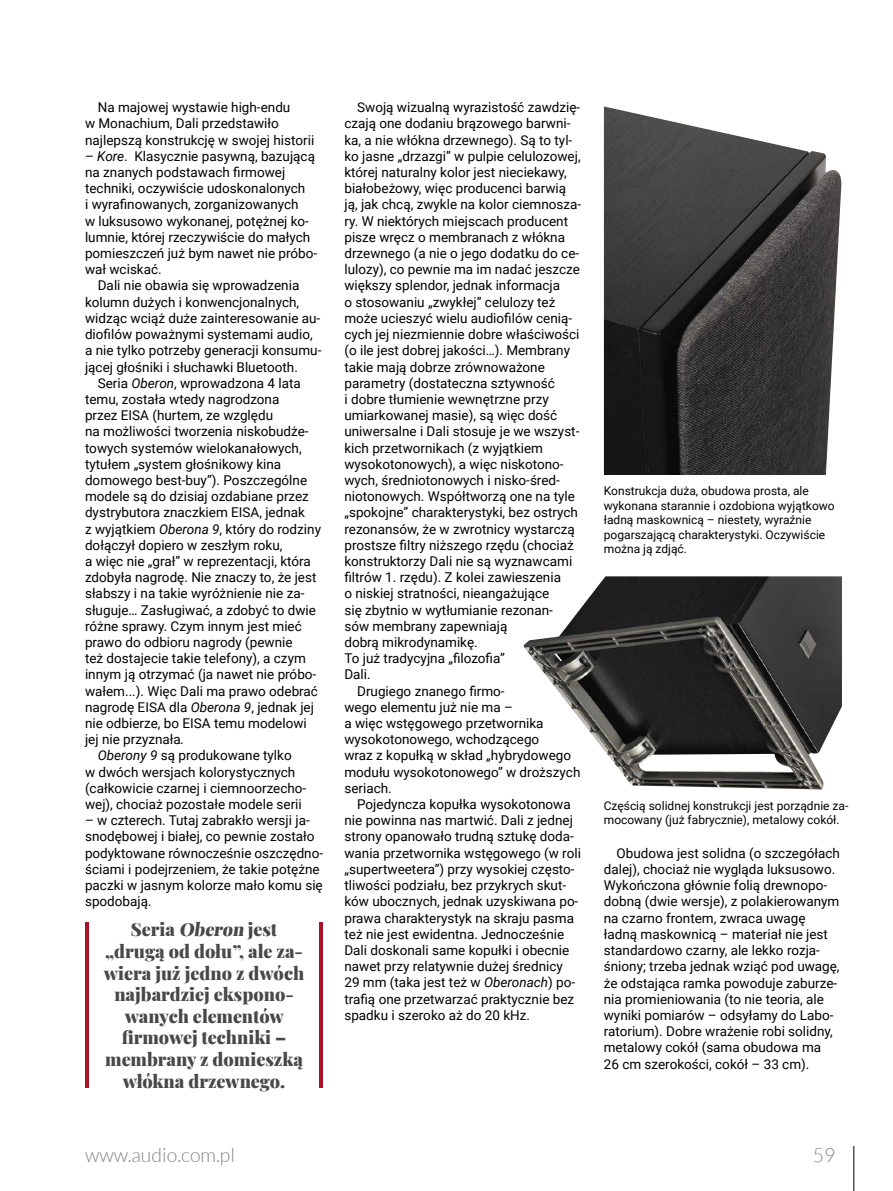
<style>
.page{position:relative;width:893px;height:1191px;background:#fff}
.page>*{position:absolute;margin:0;border:0;box-sizing:border-box;transform-origin:0 0}
.t1{font:300 19.5px "Lato";color:#858585}
.t2{font:900 18px/21.6px "Playfair Display";color:#484848;text-align:center}
.t3{font:13.5px/16.2px "Roboto";color:#000}
.t4{font:12px/14.4px "Roboto";color:#000}
.s1{font-style:italic}
</style>
<div class="page">
<hr style="left:854px;top:1145px;width:1px;height:46px;background:#000">
<hr style="left:85px;top:922px;width:4px;height:165px;background:#a9132a">
<hr style="left:319px;top:922px;width:4px;height:165px;background:#a9132a">
<img style="left:604px;top:106px;width:238px;height:369px">
<img style="left:523px;top:576px;width:319px;height:213px">
<p class="t3" style="left:85px;top:99px;width:231px;text-indent:13px">Na majowej wystawie high-endu<br>w Monachium, Dali przedstawiło najlepszą konstrukcję w swojej historii</p>
<p class="t3" style="left:85px;top:147px;width:234px">– <span class="s1">Kore</span>. Klasycznie pasywną, bazującą na znanych podstawach firmowej techniki, oczywiście udoskonalonych<br>i wyrafinowanych, zorganizowanych<br>w luksusowo wykonanej, potężnej ko&shy;lumnie, której rzeczywiście do małych pomieszczeń już bym nawet nie próbo&shy;wał wciskać.</p>
<p class="t3" style="left:98px;top:277px;width:203px">Dali nie obawia się wprowadzenia</p>
<p class="t3" style="left:85px;top:293px;width:216px">kolumn dużych i konwencjonalnych,</p>
<p class="t3" style="left:85px;top:309px;width:237px">widząc wciąż duże zainteresowanie au-</p>
<p class="t3" style="left:85px;top:326px;width:229px">diofilów poważnymi systemami audio,</p>
<p class="t3" style="left:85px;top:342px;width:238px">a nie tylko potrzeby generacji konsumu-</p>
<p class="t3" style="left:85px;top:358px;width:214px">jącej głośniki i słuchawki Bluetooth.</p>
<p class="t3" style="left:98px;top:374px;width:205px">Seria <span class="s1">Oberon</span>, wprowadzona 4 lata</p>
<p class="t3" style="left:85px;top:390px;width:196px">temu, została wtedy nagrodzona</p>
<p class="t3" style="left:85px;top:407px;width:190px">przez EISA (hurtem, ze względu</p>
<p class="t3" style="left:85px;top:423px;width:225px">na możliwości tworzenia niskobudże-</p>
<p class="t3" style="left:85px;top:439px;width:218px">towych systemów wielokanałowych,</p>
<p class="t3" style="left:85px;top:455px;width:198px">tytułem „system głośnikowy kina</p>
<p class="t3" style="left:85px;top:471px;width:224px">domowego best-buy”). Poszczególne</p>
<p class="t3" style="left:85px;top:488px;width:225px">modele są do dzisiaj ozdabiane przez</p>
<p class="t3" style="left:85px;top:504px;width:221px">dystrybutora znaczkiem EISA, jednak</p>
<p class="t3" style="left:85px;top:520px;width:238px">z wyjątkiem <span class="s1">Oberona 9</span>, który do rodziny</p>
<p class="t3" style="left:85px;top:536px;width:199px">dołączył dopiero w zeszłym roku,</p>
<p class="t3" style="left:85px;top:552px;width:227px">a więc nie „grał” w reprezentacji, która</p>
<p class="t3" style="left:85px;top:569px;width:233px">zdobyła nagrodę. Nie znaczy to, że jest</p>
<p class="t3" style="left:85px;top:585px;width:221px">słabszy i na takie wyróżnienie nie za-</p>
<p class="t3" style="left:85px;top:601px;width:232px">sługuje… Zasługiwać, a zdobyć to dwie</p>
<p class="t3" style="left:85px;top:617px;width:218px">różne sprawy. Czym innym jest mieć</p>
<p class="t3" style="left:85px;top:633px;width:209px">prawo do odbioru nagrody (pewnie</p>
<p class="t3" style="left:85px;top:650px;width:222px">też dostajecie takie telefony), a czym</p>
<p class="t3" style="left:85px;top:666px;width:233px">innym ją otrzymać (ja nawet nie próbo-</p>
<p class="t3" style="left:85px;top:682px;width:234px">wałem...). Więc Dali ma prawo odebrać</p>
<p class="t3" style="left:85px;top:698px;width:230px">nagrodę EISA dla <span class="s1">Oberona 9</span>, jednak jej</p>
<p class="t3" style="left:85px;top:714px;width:223px">nie odbierze, bo EISA temu modelowi</p>
<p class="t3" style="left:85px;top:731px;width:101px">jej nie przyznała<span class="s1">.</span></p>
<p class="t3" style="left:98px;top:747px;width:195px"><span class="s1">Oberony 9</span> są produkowane tylko</p>
<p class="t3" style="left:85px;top:763px;width:212px">w dwóch wersjach kolorystycznych</p>
<p class="t3" style="left:85px;top:779px;width:223px">(całkowicie czarnej i ciemnoorzecho-</p>
<p class="t3" style="left:85px;top:795px;width:218px">wej), chociaż pozostałe modele serii</p>
<p class="t3" style="left:85px;top:812px;width:240px">– w czterech. Tutaj zabrakło wersji ja&shy;snodębowej i białej, co pewnie zostało podyktowane równocześnie oszczędno&shy;ściami i podejrzeniem, że takie potężne paczki w jasnym kolorze mało komu się spodobają.</p>
<h2 class="t2" style="left:104px;top:917px;width:202px">Seria Oberon jest „drugą od dołu”, ale za&shy;wiera już jedno z dwóch najbardziej ekspono&shy;wanych elementów firmowej techniki – membrany z domieszką włókna drzewnego.</h2>
<p class="t3" style="left:357px;top:99px;width:225px">Swoją wizualną wyrazistość zawdzię-</p>
<p class="t3" style="left:344px;top:115px;width:228px">czają one dodaniu brązowego barwni-</p>
<p class="t3" style="left:344px;top:131px;width:229px">ka, a nie włókna drzewnego). Są to tyl-</p>
<p class="t3" style="left:344px;top:147px;width:238px">ko jasne „drzazgi” w pulpie celulozowej,</p>
<p class="t3" style="left:344px;top:164px;width:224px">której naturalny kolor jest nieciekawy,</p>
<p class="t3" style="left:344px;top:180px;width:223px">białobeżowy, więc producenci barwią</p>
<p class="t3" style="left:344px;top:196px;width:238px">ją, jak chcą, zwykle na kolor ciemnosza-</p>
<p class="t3" style="left:344px;top:212px;width:225px">ry. W niektórych miejscach producent</p>
<p class="t3" style="left:344px;top:228px;width:222px">pisze wręcz o membranach z włókna</p>
<p class="t3" style="left:344px;top:245px;width:236px">drzewnego (a nie o jego dodatku do ce-</p>
<p class="t3" style="left:344px;top:261px;width:237px">lulozy), co pewnie ma im nadać jeszcze</p>
<p class="t3" style="left:344px;top:277px;width:217px">większy splendor, jednak informacja</p>
<p class="t3" style="left:344px;top:293px;width:213px">o stosowaniu „zwykłej” celulozy też</p>
<p class="t3" style="left:344px;top:309px;width:229px">może ucieszyć wielu audiofilów cenią-</p>
<p class="t3" style="left:344px;top:326px;width:237px">cych jej niezmiennie dobre właściwości</p>
<p class="t3" style="left:344px;top:342px;width:227px">(o ile jest dobrej jakości…). Membrany</p>
<p class="t3" style="left:344px;top:358px;width:202px">takie mają dobrze zrównoważone</p>
<p class="t3" style="left:344px;top:374px;width:212px">parametry (dostateczna sztywność</p>
<p class="t3" style="left:344px;top:390px;width:206px">i dobre tłumienie wewnętrzne przy</p>
<p class="t3" style="left:344px;top:407px;width:214px">umiarkowanej masie), są więc dość</p>
<p class="t3" style="left:344px;top:423px;width:236px">uniwersalne i Dali stosuje je we wszyst-</p>
<p class="t3" style="left:344px;top:439px;width:200px">kich przetwornikach (z wyjątkiem</p>
<p class="t3" style="left:344px;top:455px;width:221px">wysokotonowych), a więc niskotono-</p>
<p class="t3" style="left:344px;top:471px;width:217px">wych, średniotonowych i nisko-śred-</p>
<p class="t3" style="left:344px;top:488px;width:232px">niotonowych. Współtworzą one na tyle</p>
<p class="t3" style="left:344px;top:504px;width:235px">„spokojne” charakterystyki, bez ostrych</p>
<p class="t3" style="left:344px;top:520px;width:232px">rezonansów, że w zwrotnicy wystarczą</p>
<p class="t3" style="left:344px;top:536px;width:231px">prostsze filtry niższego rzędu (chociaż</p>
<p class="t3" style="left:344px;top:552px;width:229px">konstruktorzy Dali nie są wyznawcami</p>
<p class="t3" style="left:344px;top:569px;width:218px">filtrów 1. rzędu). Z kolei zawieszenia</p>
<p class="t3" style="left:344px;top:585px;width:206px">o niskiej stratności, nieangażujące</p>
<p class="t3" style="left:344px;top:601px;width:210px">się zbytnio w wytłumianie rezonan-</p>
<p class="t3" style="left:344px;top:617px;width:164px">sów membrany zapewniają</p>
<p class="t3" style="left:344px;top:633px;width:135px">dobrą mikrodynamikę.</p>
<p class="t3" style="left:344px;top:650px;width:162px">To już tradycyjna „filozofia”</p>
<p class="t3" style="left:344px;top:666px;width:28px">Dali.</p>
<p class="t3" style="left:357px;top:682px;width:149px">Drugiego znanego firmo-</p>
<p class="t3" style="left:344px;top:698px;width:170px">wego elementu już nie ma –</p>
<p class="t3" style="left:344px;top:714px;width:201px">a więc wstęgowego przetwornika</p>
<p class="t3" style="left:344px;top:731px;width:196px">wysokotonowego, wchodzącego</p>
<p class="t3" style="left:344px;top:747px;width:228px">wraz z kopułką w skład „hybrydowego</p>
<p class="t3" style="left:344px;top:763px;width:237px">modułu wysokotonowego” w droższych</p>
<p class="t3" style="left:344px;top:779px;width:49px">seriach.</p>
<p class="t3" style="left:357px;top:795px;width:215px">Pojedyncza kopułka wysokotonowa</p>
<p class="t3" style="left:344px;top:812px;width:230px">nie powinna nas martwić. Dali z jednej</p>
<p class="t3" style="left:344px;top:828px;width:231px">strony opanowało trudną sztukę doda-</p>
<p class="t3" style="left:344px;top:844px;width:238px">wania przetwornika wstęgowego (w roli</p>
<p class="t3" style="left:344px;top:860px;width:232px">„supertweetera”) przy wysokiej często-</p>
<p class="t3" style="left:344px;top:876px;width:223px">tliwości podziału, bez przykrych skut-</p>
<p class="t3" style="left:344px;top:893px;width:235px">ków ubocznych, jednak uzyskiwana po-</p>
<p class="t3" style="left:344px;top:909px;width:231px">prawa charakterystyk na skraju pasma</p>
<p class="t3" style="left:344px;top:925px;width:221px">też nie jest ewidentna. Jednocześnie</p>
<p class="t3" style="left:344px;top:941px;width:226px">Dali doskonali same kopułki i obecnie</p>
<p class="t3" style="left:344px;top:957px;width:220px">nawet przy relatywnie dużej średnicy</p>
<p class="t3" style="left:344px;top:974px;width:232px">29 mm (taka jest też w <span class="s1">Oberonach</span>) po-</p>
<p class="t3" style="left:344px;top:990px;width:231px">trafią one przetwarzać praktycznie bez</p>
<p class="t3" style="left:344px;top:1006px;width:187px">spadku i szeroko aż do 20 kHz.</p>
<p class="t4" style="left:604px;top:483px;width:232px">Konstrukcja duża, obudowa prosta, ale wykonana starannie i ozdobiona wyjątkowo ładną maskownicą – niestety, wyraźnie pogarszającą charakterystyki. Oczywiście można ją zdjąć.</p>
<p class="t4" style="left:604px;top:797px;width:246px">Częścią solidnej konstrukcji jest porządnie za&shy;mocowany (już fabrycznie), metalowy cokół.</p>
<p class="t3" style="left:604px;top:844px;width:238px;text-indent:13px">Obudowa jest solidna (o szczegółach dalej), chociaż nie wygląda luksusowo.<br>Wykończona głównie folią drewnopo&shy;dobną (dwie wersje), z polakierowanym na czarno frontem, zwraca uwagę ładną maskownicą – materiał nie jest standardowo czarny, ale lekko rozja&shy;śniony; trzeba jednak wziąć pod uwagę, że odstająca ramka powoduje zaburze&shy;nia promieniowania (to nie teoria, ale wyniki pomiarów – odsyłamy do Labo&shy;ratorium). Dobre wrażenie robi solidny, metalowy cokół (sama obudowa ma<br>26 cm szerokości, cokół – 33 cm).</p>
<h1 class="t1" style="left:85px;top:1144px;width:151px">www.audio.com.pl</h1>
<h1 class="t1" style="left:813px;top:1144px;width:24px">59</h1>
</div>
